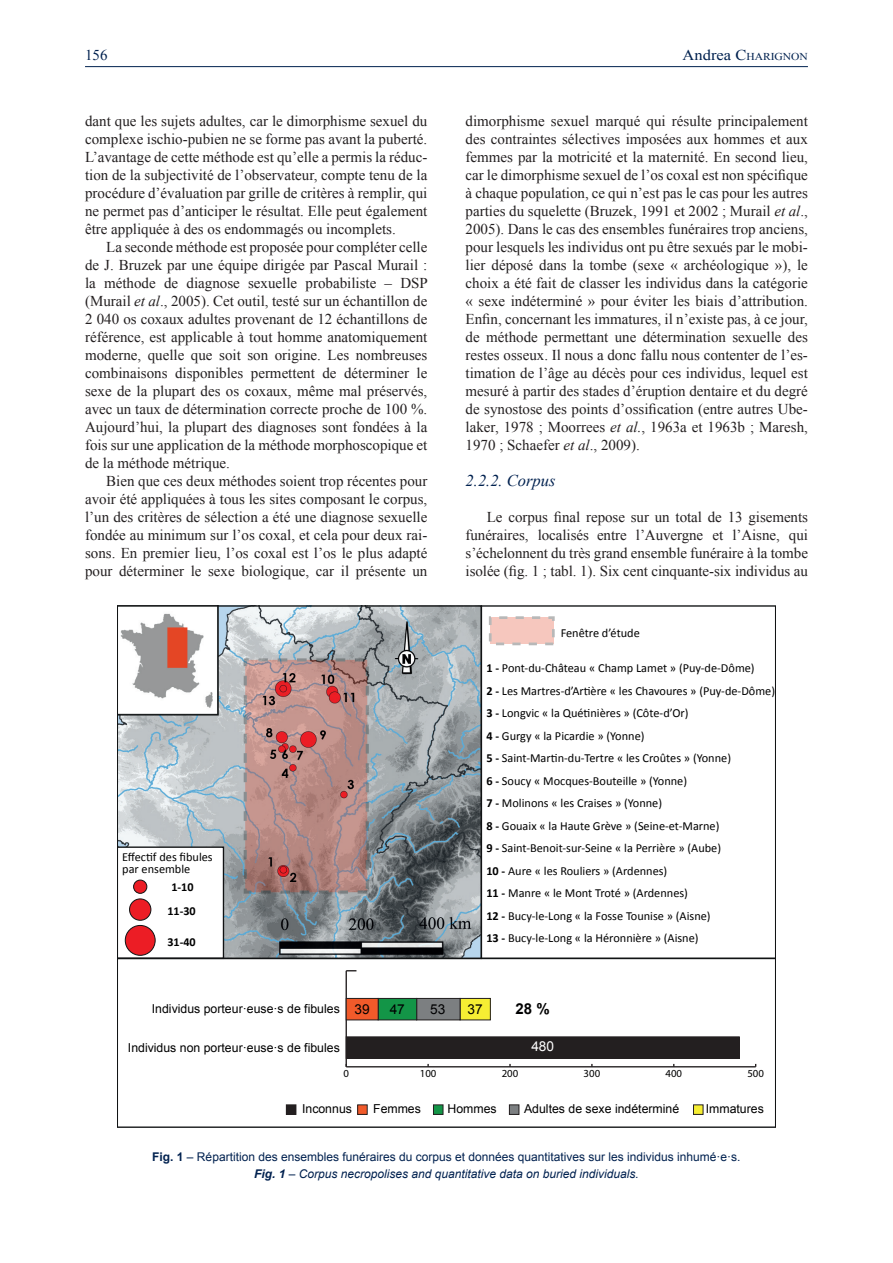
<style>
.page{position:relative;width:893px;height:1263px;background:#fff}
.page>*{position:absolute;margin:0;border:0;box-sizing:border-box;transform-origin:0 0}
.t1{font:italic 16.5px "Times New Roman";color:#00214f}
.t2{font:15px/18px "Times New Roman";color:#231f20;text-align:justify}
.t3{font:15px "Times New Roman";color:#00214f}
.t4{font:700 15px "Arial";color:#000001}
.t5{font:13.65px "Arial";color:#000001}
.t6{font:13.65px "Arial";color:#fff}
.t7{font:12.3px/22.5px "Calibri";color:#000001}
.t8{font:12.3px "Arial";color:#000001}
.t9{font:700 12.15px "Calibri";color:#000001}
.t10{font:12px/16.5px "Arial";color:#00214f;text-align:center}
.t11{font:10.8px "Myriad Pro";color:#000001}
.t12{font:10.5px "Times New Roman";color:#00214f;scale:1.1 1}
.s1{font-size:15px}
.s2{font-style:italic}
.s3{font-weight:700}
.s4{font-size:13.65px}
.s5{font-weight:700;font-style:italic}
</style>
<div class="page">
<hr style="left:85px;top:66px;width:723px;height:1px;background:#00214f">
<hr style="left:346px;top:1066px;width:410px;height:1px;background:#231f20">
<hr style="left:346px;top:971px;width:1px;height:96px;background:#231f20">
<div style="left:460px;top:998px;width:30px;height:22px;background:#f6ee33"></div>
<div style="left:460px;top:998px;width:31px;height:22px;border:1px solid #231f20"></div>
<div style="left:417px;top:998px;width:43px;height:22px;background:#7c7f81"></div>
<div style="left:416px;top:998px;width:44px;height:22px;border:1px solid #231f20"></div>
<div style="left:378px;top:998px;width:39px;height:22px;background:#139547"></div>
<div style="left:378px;top:998px;width:39px;height:22px;border:1px solid #231f20"></div>
<div style="left:346px;top:998px;width:32px;height:22px;background:#f15a2a"></div>
<div style="left:346px;top:998px;width:32px;height:22px;border:1px solid #231f20"></div>
<div style="left:346px;top:1037px;width:393px;height:21px;background:#231f20"></div>
<div style="left:346px;top:1036px;width:394px;height:23px;border:1px solid #231f20"></div>
<div style="left:693px;top:1105px;width:10px;height:9px;background:#f6ee33"></div>
<div style="left:693px;top:1104px;width:10px;height:11px;border:1px solid #231f20"></div>
<div style="left:509px;top:1105px;width:10px;height:9px;background:#7c7f81"></div>
<div style="left:509px;top:1104px;width:10px;height:11px;border:1px solid #231f20"></div>
<div style="left:433px;top:1105px;width:10px;height:9px;background:#139547"></div>
<div style="left:433px;top:1104px;width:10px;height:11px;border:1px solid #231f20"></div>
<div style="left:358px;top:1105px;width:9px;height:9px;background:#f15a2a"></div>
<div style="left:357px;top:1104px;width:11px;height:11px;border:1px solid #231f20"></div>
<div style="left:286px;top:1105px;width:10px;height:9px;background:#231f20"></div>
<div style="left:286px;top:1104px;width:10px;height:11px;border:1px solid #231f20"></div>
<img style="left:119px;top:608px;width:361px;height:349px">
<div style="left:117px;top:847px;width:106px;height:111px;background:#fff"></div>
<div style="left:117px;top:846px;width:107px;height:113px;border:1px solid #111314"></div>
<div style="left:130px;top:899px;width:21px;height:21px;background:#ec1d25;border-radius:50%"></div>
<div style="left:129px;top:899px;width:22px;height:21px;border:1px solid #111314;border-radius:50%"></div>
<div style="left:134px;top:880px;width:13px;height:13px;background:#ec1d25;border-radius:50%"></div>
<div style="left:133px;top:880px;width:14px;height:13px;border:1px solid #111314;border-radius:50%"></div>
<div style="left:125px;top:925px;width:30px;height:30px;background:#ec1d25;border-radius:50%"></div>
<div style="left:125px;top:925px;width:30px;height:30px;border:1px solid #111314;border-radius:50%"></div>
<div style="left:490px;top:618px;width:63px;height:26px;background:#f6c7be"></div>
<div style="left:117px;top:958px;width:659px;height:169px;border:1px solid #111314"></div>
<p class="t3" style="left:85px;top:45px;width:24px">156</p>
<p class="t12" style="left:683px;top:49px;width:115px"><span class="s1">Andrea</span> <span class="s1">C</span>HARIGNON</p>
<p class="t2" style="left:85px;top:112px;width:344px">dant que les sujets adultes, car le dimorphisme sexuel du complexe ischio-pubien ne se forme pas avant la puberté.<br>L’avantage de cette méthode est qu’elle a permis la réduc&shy;tion de la subjectivité de l’observateur, compte tenu de la procédure d’évaluation par grille de critères à remplir, qui ne permet pas d’anticiper le résultat. Elle peut également être appliquée à des os endommagés ou incomplets.</p>
<p class="t2" style="left:85px;top:238px;width:344px;text-indent:21px">La seconde méthode est proposée pour compléter celle de J. Bruzek par une équipe dirigée par Pascal Murail : la méthode de diagnose sexuelle probabiliste – DSP (Murail <span class="s2">et al</span>., 2005). Cet outil, testé sur un échantillon de 2 040 os coxaux adultes provenant de 12 échantillons de référence, est applicable à tout homme anatomiquement moderne, quelle que soit son origine. Les nombreuses combinaisons disponibles permettent de déterminer le sexe de la plupart des os coxaux, même mal préservés, avec un taux de détermination correcte proche de 100 %.<br>Aujourd’hui, la plupart des diagnoses sont fondées à la fois sur une application de la méthode morphoscopique et de la méthode métrique.</p>
<p class="t2" style="left:85px;top:472px;width:344px;text-indent:21px">Bien que ces deux méthodes soient trop récentes pour avoir été appliquées à tous les sites composant le corpus, l’un des critères de sélection a été une diagnose sexuelle fondée au minimum sur l’os coxal, et cela pour deux rai&shy;sons. En premier lieu, l’os coxal est l’os le plus adapté pour déterminer le sexe biologique, car il présente un</p>
<p class="t7" style="left:122px;top:850px;width:92px;line-height:12.1px">Effectif des fibules par ensemble</p>
<p class="t9" style="left:171px;top:879px;width:24px">1-10</p>
<p class="t9" style="left:167px;top:903px;width:30px">11-30</p>
<p class="t9" style="left:167px;top:933px;width:30px">31-40</p>
<p class="t2" style="left:466px;top:112px;width:344px">dimorphisme sexuel marqué qui résulte principalement des contraintes sélectives imposées aux hommes et aux femmes par la motricité et la maternité. En second lieu, car le dimorphisme sexuel de l’os coxal est non spécifique à chaque population, ce qui n’est pas le cas pour les autres parties du squelette (Bruzek, 1991 et 2002 ; Murail <span class="s2">et al</span>., 2005). Dans le cas des ensembles funéraires trop anciens, pour lesquels les individus ont pu être sexués par le mobi&shy;lier déposé dans la tombe (sexe « archéologique »), le choix a été fait de classer les individus dans la catégorie « sexe indéterminé » pour éviter les biais d’attribution.<br>Enfin, concernant les immatures, il n’existe pas, à ce jour, de méthode permettant une détermination sexuelle des restes osseux. Il nous a donc fallu nous contenter de l’es&shy;timation de l’âge au décès pour ces individus, lequel est mesuré à partir des stades d’éruption dentaire et du degré de synostose des points d’ossification (entre autres Ube&shy;laker, 1978 ; Moorrees <span class="s2">et al.</span>, 1963a et 1963b ; Maresh, 1970 ; Schaefer <span class="s2">et al</span>., 2009).</p>
<p class="t1" style="left:466px;top:469px;width:91px">2.2.2. Corpus</p>
<p class="t2" style="left:466px;top:508px;width:344px;text-indent:21px">Le corpus final repose sur un total de 13 gisements funéraires, localisés entre l’Auvergne et l’Aisne, qui s’échelonnent du très grand ensemble funéraire à la tombe isolée (fig. 1 ; tabl. 1). Six cent cinquante-six individus au</p>
<p class="t7" style="left:561px;top:622px;width:81px">Fenêtre d’étude</p>
<p class="t7" style="left:486px;top:656px;width:290px"><span class="s3">1 -</span> Pont-du-Château « Champ Lamet » (Puy-de-Dôme)<br><span class="s3">2 -</span> Les Martres-d’Artière « les Chavoures » (Puy-de-Dôme)<br><span class="s3">3 -</span> Longvic « la Quétinières » (Côte-d’Or)<br><span class="s3">4 -</span> Gurgy « la Picardie » (Yonne)<br><span class="s3">5 -</span> Saint-Martin-du-Tertre « les Croûtes » (Yonne)<br><span class="s3">6 -</span> Soucy « Mocques-Bouteille » (Yonne)<br><span class="s3">7 -</span> Molinons « les Craises » (Yonne)<br><span class="s3">8 -</span> Gouaix « la Haute Grève » (Seine-et-Marne)<br><span class="s3">9 -</span> Saint-Benoit-sur-Seine « la Perrière » (Aube)<br><span class="s3">10 -</span> Aure « les Rouliers » (Ardennes)<br><span class="s3">11 -</span> Manre « le Mont Troté » (Ardennes)<br><span class="s3">12 -</span> Bucy-le-Long « la Fosse Tounise » (Aisne)<br><span class="s3">13 -</span> Bucy-le-Long « la Héronnière » (Aisne)</p>
<p class="t8" style="left:152px;top:1001px;width:219px">Individus porteur·euse·s de fibules <span class="s4">39</span></p>
<p class="t5" style="left:390px;top:1000px;width:17px">47</p>
<p class="t5" style="left:430px;top:1000px;width:17px">53</p>
<p class="t5" style="left:468px;top:1000px;width:17px">37</p>
<p class="t8" style="left:128px;top:1039px;width:213px">Individus non porteur·euse·s de fibules</p>
<p class="t4" style="left:515px;top:999px;width:36px">28 %</p>
<p class="t6" style="left:531px;top:1037px;width:24px">480</p>
<p class="t11" style="left:343px;top:1066px;width:7px">0</p>
<p class="t11" style="left:420px;top:1066px;width:18px">100</p>
<p class="t11" style="left:502px;top:1066px;width:18px">200</p>
<p class="t11" style="left:584px;top:1066px;width:18px">300</p>
<p class="t11" style="left:665px;top:1066px;width:18px">400</p>
<p class="t11" style="left:747px;top:1066px;width:18px">500</p>
<p class="t8" style="left:302px;top:1100px;width:51px">Inconnus</p>
<p class="t8" style="left:373px;top:1100px;width:49px">Femmes</p>
<p class="t8" style="left:448px;top:1100px;width:51px">Hommes</p>
<p class="t8" style="left:524px;top:1100px;width:157px">Adultes de sexe indéterminé</p>
<p class="t8" style="left:706px;top:1100px;width:60px">Immatures</p>
<p class="t10" style="left:152px;top:1149px;width:590px"><span class="s3">Fig. 1</span> – Répartition des ensembles funéraires du corpus et données quantitatives sur les individus inhumé·e·s.<br><span class="s5">Fig. 1</span> <span class="s2">– Corpus necropolises and quantitative data on buried individuals.</span></p>
</div>
